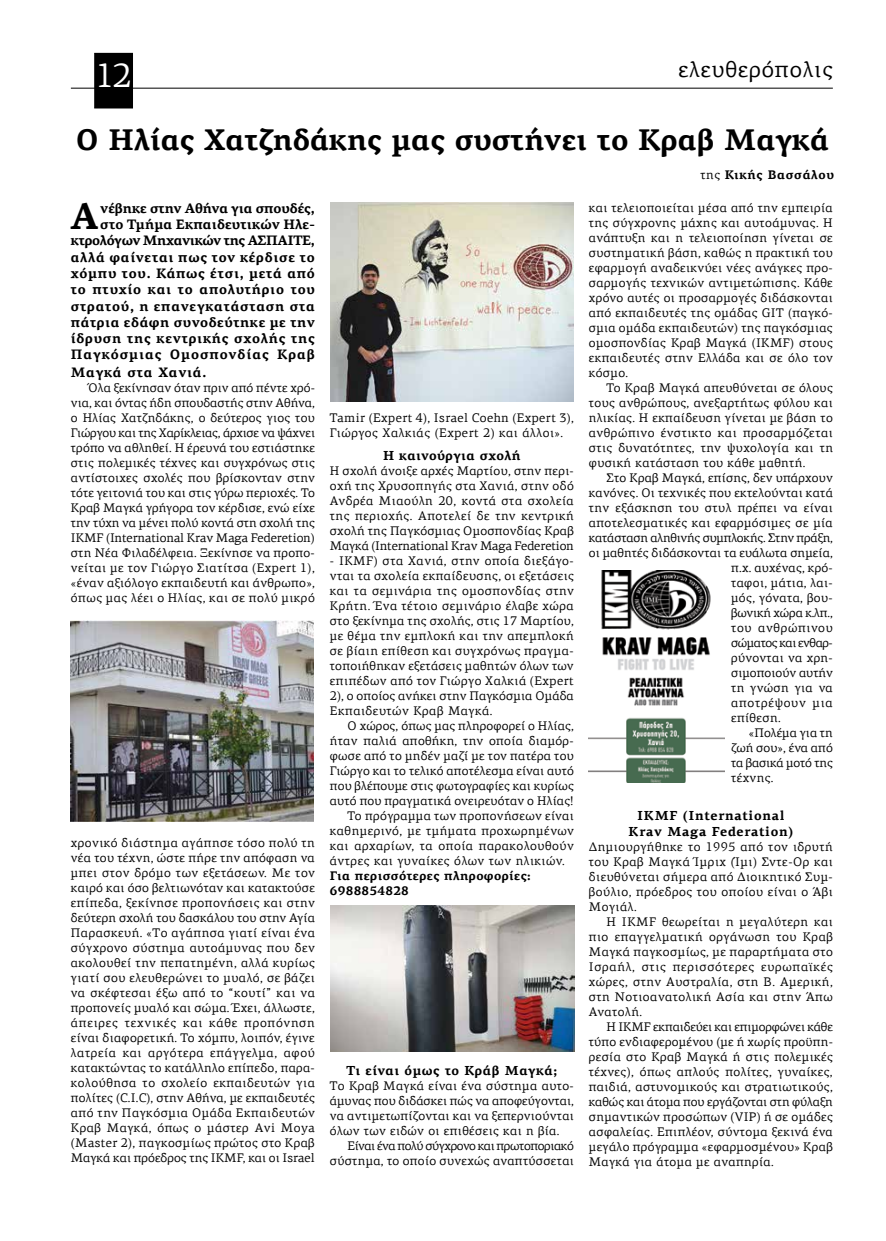
<style>
.page{position:relative;width:886px;height:1241px;background:#fff}
.page>*{position:absolute;margin:0;border:0;box-sizing:border-box;transform-origin:0 0}
.t1{font:700 37.38px "PF Agora Serif Pro";color:#000}
.t2{font:33.75px "PF Agora Serif Pro";color:#fff}
.t3{font:700 30px "PF Agora Serif Pro";color:#000}
.t4{font:22.5px "PF Agora Serif Pro";letter-spacing:.04em;color:#000}
.t5{font:700 13.75px/16.2px "PF Agora Serif Pro";letter-spacing:.05em;color:#000;text-align:right}
.t6{font:700 13.12px/15.8px "PF Agora Serif Pro";letter-spacing:.04em;color:#000;text-align:center}
.t7{font:12.5px/15px "PF Agora Serif Pro";letter-spacing:.025em;color:#000;text-align:justify}
.t8{font:12.5px/15px "PF Agora Serif Pro";letter-spacing:-.03em;color:#000;text-align:right}
.t9{font:12.5px "PF Agora Serif Pro";letter-spacing:-.01em;color:#000}
.t10{font:12.5px "PF Agora Serif Pro";letter-spacing:.005em;color:#000}
.t11{font:700 12.5px/15px "PF Agora Serif Pro";letter-spacing:.03em;color:#000}
.t12{font:700 12.5px "PF Agora Serif Pro";letter-spacing:.05em;color:#000}
.t13{font:12.5px "PF Agora Serif Pro";letter-spacing:.055em;color:#000}
.t14{font:12.5px "PF Agora Serif Pro";letter-spacing:.06em;color:#000}
.s1{font-weight:400}
</style>
<div class="page">
<hr style="left:71px;top:88px;width:762px;height:1px;background:#000">
<div style="left:95px;top:53px;width:37px;height:55px;background:#000"></div>
<div style="left:95px;top:53px;width:38px;height:55px;border:1px solid #000"></div>
<img style="left:331px;top:203px;width:243px;height:198px">
<img style="left:71px;top:620px;width:243px;height:201px">
<img style="left:331px;top:905px;width:243px;height:146px">
<img style="left:588px;top:570px;width:136px;height:212px">
<h3 class="t4" style="left:679px;top:56px;width:156px">ελευθερόπολις</h3>
<h2 class="t2" style="left:96px;top:55px;width:37px">12</h2>
<h3 class="t3" style="left:76px;top:121px;width:755px">Ο Ηλίας Χατζηδάκης μας συστήνει το Κραβ Μαγκά</h3>
<p class="t5" style="left:71px;top:200px;width:246px">νέβηκε στην Αθήνα για σπουδές,<br>στο Τμήμα Εκπαιδευτικών Ηλε&shy;κτρολόγων Μηχανικών της ΑΣΠΑΙΤΕ, αλλά φαίνεται πως τον κέρδισε το χόμπυ του. Κάπως έτσι, μετά από το πτυχίο και το απολυτήριο του στρατού, η επανεγκατάσταση στα πάτρια εδάφη συνοδεύτηκε με την ίδρυση της κεντρικής σχολής της<br>Παγκόσμιας Ομοσπονδίας Κραβ</p>
<p class="t5" style="left:71px;top:364px;width:137px">Μαγκά στα Χανιά.</p>
<p class="t7" style="left:71px;top:380px;width:246px;text-indent:18px">Όλα ξεκίνησαν όταν πριν από πέντε χρό&shy;νια, και όντας ήδη σπουδαστής στην Αθήνα, ο Ηλίας Χατζηδάκης, ο δεύτερος γιος του Γιώργου και της Χαρίκλειας, άρχισε να ψάχνει τρόπο να αθληθεί. Η έρευνά του εστιάστηκε στις πολεμικές τέχνες και συγχρόνως στις αντίστοιχες σχολές που βρίσκονταν στην τότε γειτονιά του και στις γύρω περιοχές. Το Κραβ Μαγκά γρήγορα τον κέρδισε, ενώ είχε την τύχη να μένει πολύ κοντά στη σχολή της IKMF (International Krav Maga Federetion) στη Νέα Φιλαδέλφεια. Ξεκίνησε να προπο&shy;νείται με τον Γιώργο Σιατίτσα (Expert 1), «έναν αξιόλογο εκπαιδευτή και άνθρωπο», όπως μας λέει ο Ηλίας, και σε πολύ μικρό</p>
<h1 class="t1" style="left:71px;top:193px;width:29px">Α</h1>
<p class="t7" style="left:71px;top:835px;width:246px">χρονικό διάστημα αγάπησε τόσο πολύ τη νέα του τέχνη, ώστε πήρε την απόφαση να μπει στον δρόμο των εξετάσεων. Με τον καιρό και όσο βελτιωνόταν και κατακτούσε επίπεδα, ξεκίνησε προπονήσεις και στην δεύτερη σχολή του δασκάλου του στην Αγία Παρασκευή. «Tο αγάπησα γιατί είναι ένα σύγχρονο σύστημα αυτοάμυνας που δεν ακολουθεί την πεπατημένη, αλλά κυρίως γιατί σου ελευθερώνει το μυαλό, σε βάζει να σκέφτεσαι έξω από το “κουτί” και να προπονείς μυαλό και σώμα. Έχει, άλλωστε, άπειρες τεχνικές και κάθε προπόνηση είναι διαφορετική. Το χόμπυ, λοιπόν, έγινε λατρεία και αργότερα επάγγελμα, αφού κατακτώντας το κατάλληλο επίπεδο, παρα&shy;κολούθησα το σχολείο εκπαιδευτών για πολίτες (C.I.C), στην Αθήνα, με εκπαιδευτές από την Παγκόσμια Ομάδα Εκπαιδευτών Κραβ Μαγκά, όπως o μάστερ Avi Moya (Master 2), παγκοσμίως πρώτος στο Κραβ Μαγκά και πρόεδρος της IKMF, και οι Israel</p>
<p class="t7" style="left:330px;top:410px;width:246px">Tamir (Εxpert 4), Israel Coehn (Expert 3),<br>Γιώργος Χαλκιάς (Expert 2) και άλλοι».</p>
<p class="t6" style="left:383px;top:448px;width:139px">Η καινούργια σχολή</p>
<p class="t7" style="left:330px;top:463px;width:246px">Η σχολή άνοιξε αρχές Μαρτίου, στην περι&shy;οχή της Χρυσοπηγής στα Χανιά, στην οδό Ανδρέα Μιαούλη 20, κοντά στα σχολεία της περιοχής. Αποτελεί δε την κεντρική σχολή της Παγκόσμιας Ομοσπονδίας Κραβ Μαγκά (International Krav Maga Federetion</p>
<p class="t7" style="left:330px;top:553px;width:246px">- IKMF) στα Χανιά, στην οποία διεξάγο&shy;νται τα σχολεία εκπαίδευσης, οι εξετάσεις και τα σεμινάρια της ομοσπονδίας στην Κρήτη. Ένα τέτοιο σεμινάριο έλαβε χώρα στο ξεκίνημα της σχολής, στις 17 Μαρτίου, με θέμα την εμπλοκή και την απεμπλοκή σε βίαιη επίθεση και συγχρόνως πραγμα&shy;τοποιήθηκαν εξετάσεις μαθητών όλων των επιπέδων από τον Γιώργο Χαλκιά (Expert 2), ο οποίος ανήκει στην Παγκόσμια Ομάδα Εκπαιδευτών Κραβ Μαγκά.</p>
<p class="t7" style="left:348px;top:718px;width:228px">Ο χώρος, όπως μας πληροφορεί ο Ηλίας,</p>
<p class="t7" style="left:330px;top:733px;width:245px">ήταν παλιά αποθήκη, την οποία διαμόρ-</p>
<p class="t7" style="left:330px;top:748px;width:245px">φωσε από το μηδέν μαζί με τον πατέρα του</p>
<p class="t7" style="left:330px;top:763px;width:246px">Γιώργο και το τελικό αποτέλεσμα είναι αυτό</p>
<p class="t7" style="left:330px;top:778px;width:245px">που βλέπουμε στις φωτογραφίες και κυρίως</p>
<p class="t7" style="left:330px;top:793px;width:245px">αυτό που πραγματικά ονειρευόταν ο Ηλίας!</p>
<p class="t7" style="left:348px;top:808px;width:228px">Το πρόγραμμα των προπονήσεων είναι</p>
<p class="t7" style="left:330px;top:823px;width:245px">καθημερινό, με τμήματα προχωρημένων</p>
<p class="t7" style="left:330px;top:838px;width:245px">και αρχαρίων, τα οποία παρακολουθούν</p>
<p class="t7" style="left:330px;top:853px;width:236px">άντρες και γυναίκες όλων των ηλικιών.</p>
<p class="t11" style="left:330px;top:868px;width:202px">Για περισσότερες πληροφορίες:<br>6988854828</p>
<p class="t6" style="left:347px;top:1062px;width:212px">Τι είναι όμως το Κράβ Μαγκά;</p>
<p class="t7" style="left:330px;top:1077px;width:245px">Tο Κραβ Μαγκά είναι ένα σύστημα αυτο&shy;άμυνας που διδάσκει πώς να αποφεύγονται, να αντιμετωπίζονται και να ξεπερνιούνται όλων των ειδών οι επιθέσεις και η βία.</p>
<p class="t8" style="left:330px;top:1137px;width:245px">Είναι ένα πολύ σύγχρονο και πρωτοποριακό σύστημα, το οποίο συνεχώς αναπτύσσεται</p>
<p class="t12" style="left:700px;top:167px;width:135px"><span class="s1">της</span> Κικής Βασσάλου</p>
<p class="t7" style="left:589px;top:200px;width:245px">και τελειοποιείται μέσα από την εμπειρία της σύγχρονης μάχης και αυτοάμυνας. Η ανάπτυξη και η τελειοποίηση γίνεται σε συστηματική βάση, καθώς η πρακτική του εφαρμογή αναδεικνύει νέες ανάγκες προ&shy;σαρμογής τεχνικών αντιμετώπισης. Κάθε χρόνο αυτές οι προσαρμογές διδάσκονται από εκπαιδευτές της ομάδας GIT (παγκό&shy;σμια ομάδα εκπαιδευτών) της παγκόσμιας ομοσπονδίας Κραβ Μαγκά (IKMF) στους εκπαιδευτές στην Ελλάδα και σε όλο τον κόσμο.</p>
<p class="t7" style="left:589px;top:380px;width:246px;text-indent:18px">Το Κραβ Μαγκά απευθύνεται σε όλους τους ανθρώπους, ανεξαρτήτως φύλου και ηλικίας. Η εκπαίδευση γίνεται με βάση το ανθρώπινο ένστικτο και προσαρμόζεται στις δυνατότητες, την ψυχολογία και τη φυσική κατάσταση του κάθε μαθητή.</p>
<p class="t7" style="left:606px;top:470px;width:228px">Στο Κραβ Μαγκά, επίσης, δεν υπάρχουν</p>
<p class="t7" style="left:589px;top:485px;width:245px">κανόνες. Οι τεχνικές που εκτελούνται κατά</p>
<p class="t7" style="left:589px;top:500px;width:245px">την εξάσκηση του στυλ πρέπει να είναι</p>
<p class="t7" style="left:589px;top:515px;width:245px">αποτελεσματικές και εφαρμόσιμες σε μία</p>
<p class="t9" style="left:589px;top:530px;width:246px">κατάσταση αληθινής συμπλοκής. Στην πράξη,</p>
<p class="t7" style="left:589px;top:545px;width:245px">οι μαθητές διδάσκονται τα ευάλωτα σημεία,</p>
<p class="t7" style="left:731px;top:560px;width:103px">π.χ. αυχένας, κρό-</p>
<p class="t7" style="left:731px;top:575px;width:103px">ταφοι, μάτια, λαι-</p>
<p class="t7" style="left:731px;top:590px;width:103px">μός, γόνατα, βου-</p>
<p class="t9" style="left:731px;top:605px;width:103px">βωνική χώρα κ.λπ.,</p>
<p class="t13" style="left:731px;top:620px;width:103px">του ανθρώπινου</p>
<p class="t8" style="left:731px;top:635px;width:103px">σώματος και ενθαρ-</p>
<p class="t7" style="left:731px;top:650px;width:103px">ρύνονται να χρη-</p>
<p class="t10" style="left:731px;top:665px;width:103px">σιμοποιούν αυτήν</p>
<p class="t7" style="left:731px;top:680px;width:103px">τη γνώση για να</p>
<p class="t14" style="left:731px;top:695px;width:103px">αποτρέψουν μια</p>
<p class="t7" style="left:731px;top:710px;width:51px">επίθεση.</p>
<p class="t10" style="left:749px;top:725px;width:85px">«Πολέμα για τη</p>
<p class="t10" style="left:731px;top:740px;width:103px">ζωή σου», ένα από</p>
<p class="t9" style="left:731px;top:755px;width:103px">τα βασικά μοτό της</p>
<p class="t7" style="left:731px;top:770px;width:44px">τέχνης.</p>
<p class="t6" style="left:628px;top:808px;width:166px">IKMF (International<br>Krav Maga Federation)</p>
<p class="t7" style="left:589px;top:839px;width:245px">Δημιουργήθηκε το 1995 από τον ιδρυτή του Κραβ Μαγκά Ίμριχ (Ίμι) Σντε-Ορ και διευθύνεται σήμερα από Διοικητικό Συμ&shy;βούλιο, πρόεδρος του οποίου είναι ο Άβι Μογιάλ.</p>
<p class="t7" style="left:589px;top:914px;width:246px;text-indent:18px">Η IKMF θεωρείται η μεγαλύτερη και πιο επαγγελματική οργάνωση του Κραβ Μαγκά παγκοσμίως, με παραρτήματα στο Ισραήλ, στις περισσότερες ευρωπαϊκές χώρες, στην Αυστραλία, στη Β. Αμερική, στη Νοτιοανατολική Ασία και στην Άπω Ανατολή.</p>
<p class="t7" style="left:589px;top:1019px;width:246px;text-indent:18px">Η IKMF εκπαιδεύει και επιμορφώνει κάθε τύπο ενδιαφερομένου (με ή χωρίς προϋπη&shy;ρεσία στο Κραβ Μαγκά ή στις πολεμικές τέχνες), όπως απλούς πολίτες, γυναίκες, παιδιά, αστυνομικούς και στρατιωτικούς, καθώς και άτομα που εργάζονται στη φύλαξη σημαντικών προσώπων (VIP) ή σε ομάδες ασφαλείας. Επιπλέον, σύντομα ξεκινά ένα μεγάλο πρόγραμμα «εφαρμοσμένου» Κραβ Μαγκά για άτομα με αναπηρία.</p>
</div>
